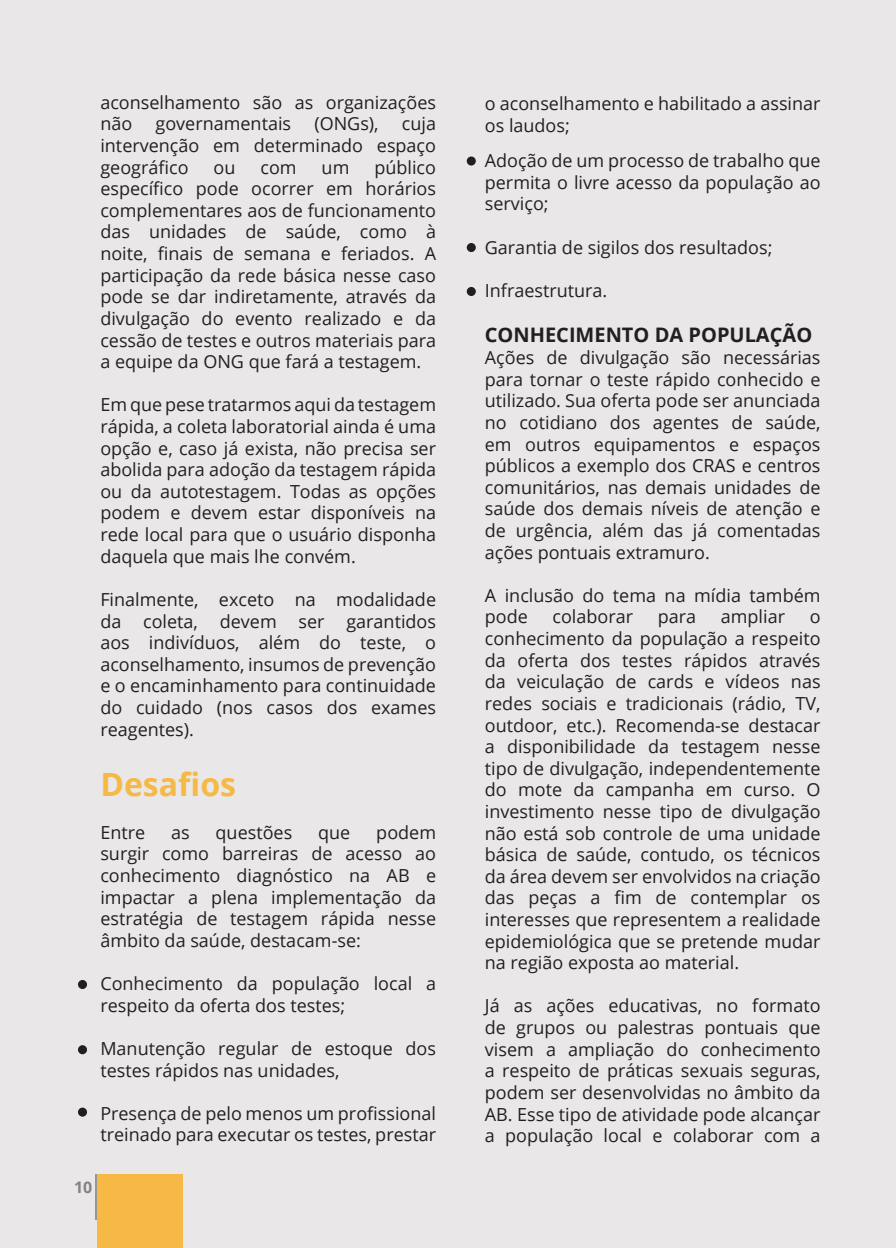
<style>
.page{position:relative;width:896px;height:1248px;background:#fff}
.page>*{position:absolute;margin:0;border:0;box-sizing:border-box;transform-origin:0 0}
.t1{font:700 32px "Open Sans";color:#f6b945}
.t2{font:700 20px "Open Sans";color:#231f20}
.t3{font:18px/21.6px "Open Sans";color:#231f20;text-align:justify}
.t4{font:700 16px "Open Sans";color:#808285}
</style>
<div class="page">
<div style="left:0;top:0;width:896px;height:1247px;background:#eae7e8"></div>
<hr style="left:96px;top:1173px;width:1px;height:46px;background:#939598">
<div style="left:97px;top:1173px;width:86px;height:74px;background:#f6b945"></div>
<svg style="left:78px;top:979px;width:9px;height:9px"></svg>
<div style="left:78px;top:1045px;width:9px;height:9px;background:#231f20;border-radius:50%"></div>
<div style="left:78px;top:1107px;width:9px;height:9px;background:#231f20;border-radius:50%"></div>
<div style="left:467px;top:156px;width:9px;height:9px;background:#231f20;border-radius:50%"></div>
<div style="left:467px;top:243px;width:9px;height:9px;background:#231f20;border-radius:50%"></div>
<div style="left:467px;top:287px;width:9px;height:9px;background:#231f20;border-radius:50%"></div>
<p class="t3" style="left:100px;top:91px;width:337px">aconselhamento são as organizações não</p>
<p class="t3" style="left:100px;top:113px;width:337px;text-indent:301px">cuja intervenção em determinado espaço geográfico</p>
<p class="t3" style="left:155px;top:113px;width:137px">governamentais</p>
<p class="t3" style="left:314px;top:113px;width:66px">(ONGs),</p>
<p class="t3" style="left:100px;top:156px;width:337px;text-indent:274px">público específico pode ocorrer em horários complementares aos de funcionamento das unidades de saúde, como à noite, finais de semana e feriados. A participação da rede básica nesse caso pode se dar indiretamente, através da divulgação do evento realizado e da cessão de testes e outros materiais para a equipe da ONG que fará a testagem.</p>
<p class="t3" style="left:100px;top:393px;width:337px">Em que pese tratarmos aqui da testagem rápida, a coleta laboratorial ainda é uma opção e, caso já exista, não precisa ser abolida para adoção da testagem rápida ou da autotestagem. Todas as opções podem e devem estar disponíveis na rede local para que o usuário disponha daquela que mais lhe convém.</p>
<p class="t3" style="left:100px;top:588px;width:337px">Finalmente, exceto na modalidade da coleta, devem ser garantidos aos indivíduos, além do teste, o aconselhamento, insumos de prevenção e o encaminhamento para continuidade do cuidado (nos casos dos exames reagentes).</p>
<p class="t1" style="left:100px;top:761px;width:137px">Desafios</p>
<p class="t3" style="left:100px;top:821px;width:46px">Entre</p>
<p class="t3" style="left:171px;top:821px;width:20px">as</p>
<p class="t3" style="left:216px;top:821px;width:78px">questões</p>
<p class="t3" style="left:318px;top:821px;width:34px">que</p>
<p class="t3" style="left:213px;top:156px;width:23px">ou</p>
<p class="t3" style="left:260px;top:156px;width:38px">com</p>
<p class="t3" style="left:322px;top:156px;width:29px">um</p>
<p class="t3" style="left:100px;top:821px;width:337px;text-indent:276px">podem surgir como barreiras de acesso ao conhecimento diagnóstico na AB e impactar a plena implementação da estratégia de testagem rápida nesse âmbito da saúde, destacam-se:</p>
<p class="t3" style="left:100px;top:972px;width:337px">Conhecimento da população local a respeito da oferta dos testes;</p>
<p class="t3" style="left:100px;top:1037px;width:337px">Manutenção regular de estoque dos testes rápidos nas unidades,</p>
<p class="t3" style="left:100px;top:1101px;width:337px">Presença de pelo menos um profissional treinado para executar os testes, prestar</p>
<p class="t4" style="left:74px;top:1175px;width:20px">10</p>
<p class="t3" style="left:485px;top:92px;width:337px">o aconselhamento e habilitado a assinar os laudos;</p>
<p class="t3" style="left:485px;top:149px;width:337px">Adoção de um processo de trabalho que permita o livre acesso da população ao serviço;</p>
<p class="t3" style="left:485px;top:236px;width:289px">Garantia de sigilos dos resultados;</p>
<p class="t3" style="left:485px;top:279px;width:124px">Infraestrutura.</p>
<p class="t2" style="left:485px;top:321px;width:329px">CONHECIMENTO DA POPULAÇÃO</p>
<p class="t3" style="left:485px;top:346px;width:337px">Ações de divulgação são necessárias para tornar o teste rápido conhecido e utilizado. Sua oferta pode ser anunciada no cotidiano dos agentes de saúde, em outros equipamentos e espaços públicos a exemplo dos CRAS e centros comunitários, nas demais unidades de saúde dos demais níveis de atenção e de urgência, além das já comentadas ações pontuais extramuro.</p>
<p class="t3" style="left:485px;top:584px;width:337px">A inclusão do tema na mídia também pode</p>
<p class="t3" style="left:552px;top:605px;width:82px">colaborar</p>
<p class="t3" style="left:658px;top:605px;width:40px">para</p>
<p class="t3" style="left:721px;top:605px;width:66px">ampliar</p>
<p class="t3" style="left:485px;top:605px;width:337px;text-indent:325px">o conhecimento da população a respeito da oferta dos testes rápidos através da veiculação de cards e vídeos nas redes sociais e tradicionais (rádio, TV, outdoor, etc.). Recomenda-se destacar a disponibilidade da testagem nesse tipo de divulgação, independentemente do mote da campanha em curso. O investimento nesse tipo de divulgação não está sob controle de uma unidade básica de saúde, contudo, os técnicos da área devem ser envolvidos na criação das peças a fim de contemplar os interesses que representem a realidade epidemiológica que se pretende mudar na região exposta ao material.</p>
<p class="t3" style="left:485px;top:994px;width:337px">Já as ações educativas, no formato de grupos ou palestras pontuais que visem a ampliação do conhecimento a respeito de práticas sexuais seguras, podem ser desenvolvidas no âmbito da AB. Esse tipo de atividade pode alcançar a população local e colaborar com a</p>
</div>
